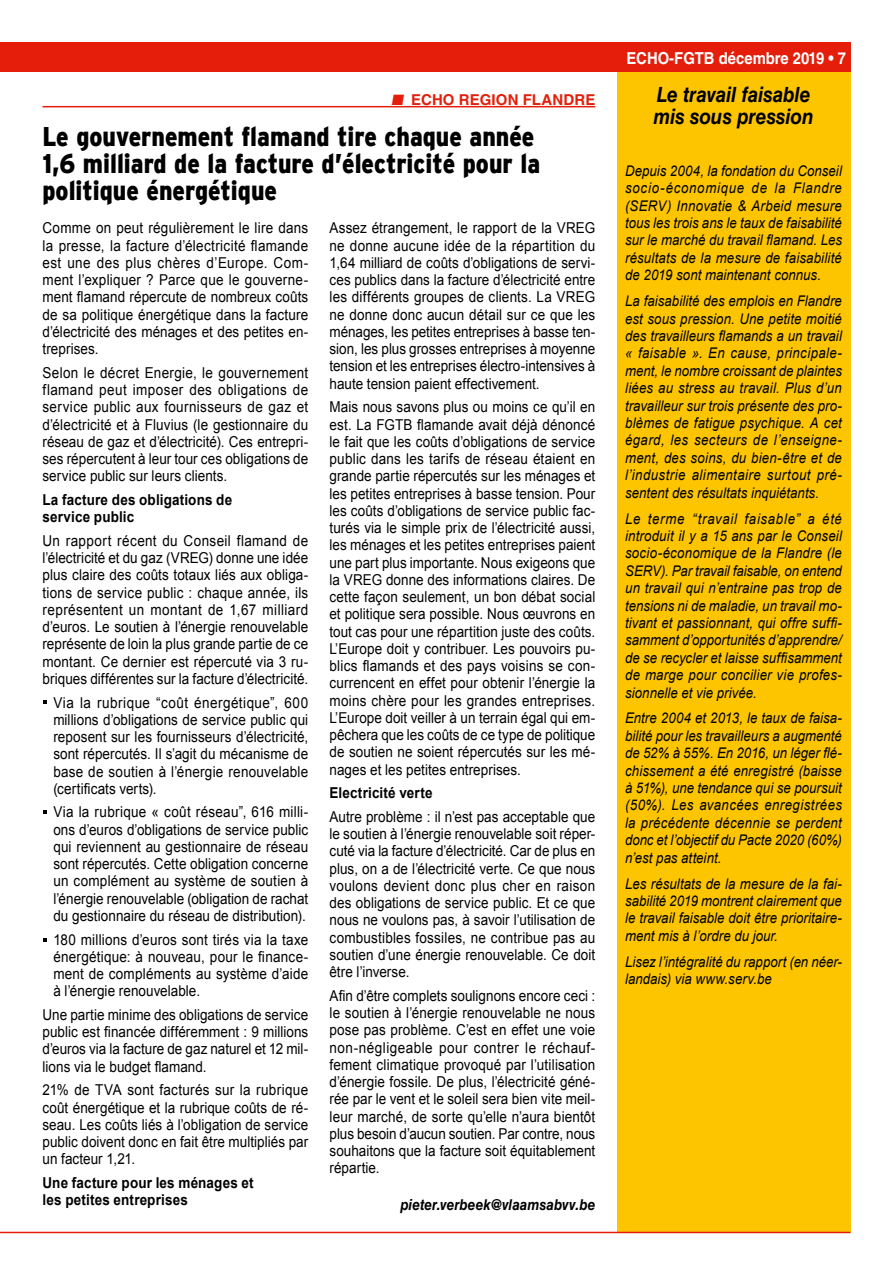
<style>
.page{position:relative;width:893px;height:1263px;background:#fff}
.page>*{position:absolute;margin:0;border:0;box-sizing:border-box;transform-origin:0 0}
.t1{font:900 27px/27px "Interstate";color:#000;scale:.85 1}
.t2{font:italic 700 21px/22.5px "Helvetica LT Std";letter-spacing:-.005em;color:#000;scale:.9 1}
.t3{font:700 16.5px "Helvetica LT Std";color:#fff;scale:.9 1}
.t4{font:15px/17.2px "Arial";letter-spacing:.005em;color:#000;text-align:justify;scale:.9 1}
.t5{font:700 15px/17.2px "Arial";letter-spacing:.01em;color:#000;scale:.9 1}
.t6{font:italic 700 15px "Helvetica LT Std";letter-spacing:.005em;color:#000;scale:.9 1}
.t7{font:700 15px "Helvetica LT Std";letter-spacing:.01em;color:#e41e0a}
.t8{font:italic 14.7px/17.4px "Arial";letter-spacing:.005em;color:#000;text-align:justify;scale:.9 1}
</style>
<div class="page">
<div style="left:0;top:43px;width:850px;height:29px;background:#e41e0a"></div>
<div style="left:617px;top:72px;width:233px;height:1161px;background:#fdc500"></div>
<hr style="left:0;top:1232px;width:850px;height:1px;background:#e41e0a">
<hr style="left:43px;top:106px;width:552px;height:1px;background:#e41e0a">
<svg style="left:43px;top:700px;width:4px;height:4px"></svg>
<svg style="left:43px;top:810px;width:4px;height:4px"></svg>
<svg style="left:43px;top:938px;width:4px;height:4px"></svg>
<p class="t7" style="left:391px;top:90px;width:206px">■ ECHO REGION FLANDRE</p>
<h1 class="t1" style="left:43px;top:123px;width:587px">Le gouvernement flamand tire chaque année<br>1,6 milliard de la facture d’électricité pour la politique énergétique</h1>
<p class="t4" style="left:43px;top:220px;width:297px">Comme on peut régulièrement le lire dans la presse, la facture d’électricité flamande est une des plus chères d’Europe. Com&shy;ment l’expliquer ? Parce que le gouverne&shy;ment flamand répercute de nombreux coûts de sa politique énergétique dans la facture d’électricité des ménages et des petites en&shy;treprises.</p>
<p class="t4" style="left:43px;top:364px;width:297px">Selon le décret Energie, le gouvernement flamand peut imposer des obligations de service public aux fournisseurs de gaz et d’électricité et à Fluvius (le gestionnaire du réseau de gaz et d’électricité). Ces entrepri&shy;ses répercutent à leur tour ces obligations de service public sur leurs clients.</p>
<p class="t5" style="left:43px;top:492px;width:212px">La facture des obligations de service public</p>
<p class="t4" style="left:43px;top:532px;width:297px">Un rapport récent du Conseil flamand de l’électricité et du gaz (VREG) donne une idée plus claire des coûts totaux liés aux obliga&shy;tions de service public : chaque année, ils représentent un montant de 1,67 milliard d’euros. Le soutien à l’énergie renouvelable représente de loin la plus grande partie de ce montant. Ce dernier est répercuté via 3 ru&shy;briques différentes sur la facture d’électricité.</p>
<p class="t4" style="left:53px;top:694px;width:285px">Via la rubrique “coût énergétique”, 600 millions d’obligations de service public qui reposent sur les fournisseurs d’électricité, sont répercutés. Il s’agit du mécanisme de base de soutien à l’énergie renouvelable (certificats verts).</p>
<p class="t4" style="left:53px;top:804px;width:285px">Via la rubrique « coût réseau”, 616 milli&shy;ons d’euros d’obligations de service public qui reviennent au gestionnaire de réseau sont répercutés. Cette obligation concerne un complément au système de soutien à l’énergie renouvelable (obligation de rachat du gestionnaire du réseau de distribution).</p>
<p class="t4" style="left:53px;top:931px;width:285px">180 millions d’euros sont tirés via la taxe énergétique: à nouveau, pour le finance&shy;ment de compléments au système d’aide à l’énergie renouvelable.</p>
<p class="t4" style="left:43px;top:1006px;width:297px">Une partie minime des obligations de service public est financée différemment : 9 millions d’euros via la facture de gaz naturel et 12 mil&shy;lions via le budget flamand.</p>
<p class="t4" style="left:43px;top:1081px;width:297px">21% de TVA sont facturés sur la rubrique coût énergétique et la rubrique coûts de ré&shy;seau. Les coûts liés à l’obligation de service public doivent donc en fait être multipliés par un facteur 1,21.</p>
<p class="t5" style="left:43px;top:1174px;width:236px">Une facture pour les ménages et les petites entreprises</p>
<p class="t4" style="left:330px;top:220px;width:297px">Assez étrangement, le rapport de la VREG ne donne aucune idée de la répartition du 1,64 milliard de coûts d’obligations de servi&shy;ces publics dans la facture d’électricité entre les différents groupes de clients. La VREG ne donne donc aucun détail sur ce que les ménages, les petites entreprises à basse ten&shy;sion, les plus grosses entreprises à moyenne tension et les entreprises électro-intensives à haute tension paient effectivement.</p>
<p class="t4" style="left:330px;top:399px;width:297px">Mais nous savons plus ou moins ce qu’il en est. La FGTB flamande avait déjà dénoncé le fait que les coûts d’obligations de service public dans les tarifs de réseau étaient en grande partie répercutés sur les ménages et les petites entreprises à basse tension. Pour les coûts d’obligations de service public fac&shy;turés via le simple prix de l’électricité aussi, les ménages et les petites entreprises paient une part plus importante. Nous exigeons que la VREG donne des informations claires. De cette façon seulement, un bon débat social et politique sera possible. Nous œuvrons en tout cas pour une répartition juste des coûts.<br>L’Europe doit y contribuer. Les pouvoirs pu&shy;blics flamands et des pays voisins se con&shy;currencent en effet pour obtenir l’énergie la moins chère pour les grandes entreprises.<br>L’Europe doit veiller à un terrain égal qui em&shy;pêchera que les coûts de ce type de politique de soutien ne soient répercutés sur les mé&shy;nages et les petites entreprises.</p>
<p class="t5" style="left:330px;top:785px;width:116px">Electricité verte</p>
<p class="t4" style="left:330px;top:808px;width:297px">Autre problème : il n’est pas acceptable que le soutien à l’énergie renouvelable soit réper&shy;cuté via la facture d’électricité. Car de plus en plus, on a de l’électricité verte. Ce que nous voulons devient donc plus cher en raison des obligations de service public. Et ce que nous ne voulons pas, à savoir l’utilisation de combustibles fossiles, ne contribue pas au soutien d’une énergie renouvelable. Ce doit être l’inverse.</p>
<p class="t4" style="left:330px;top:987px;width:297px">Afin d’être complets soulignons encore ceci : le soutien à l’énergie renouvelable ne nous pose pas problème. C’est en effet une voie non-négligeable pour contrer le réchauf&shy;fement climatique provoqué par l’utilisation d’énergie fossile. De plus, l’électricité géné&shy;rée par le vent et le soleil sera bien vite meil&shy;leur marché, de sorte qu’elle n’aura bientôt plus besoin d’aucun soutien. Par contre, nous souhaitons que la facture soit équitablement répartie.</p>
<p class="t6" style="left:400px;top:1195px;width:218px">pieter.verbeek@vlaamsabvv.be</p>
<p class="t3" style="left:626px;top:48px;width:246px">ECHO-FGTB décembre 2019 • 7</p>
<h2 class="t2" style="left:653px;top:83px;width:179px">Le travail faisable mis sous pression</h2>
<p class="t8" style="left:625px;top:162px;width:242px">Depuis 2004, la fondation du Conseil socio-économique de la Flandre (SERV) Innovatie &amp; Arbeid mesure tous les trois ans le taux de faisabilité sur le marché du travail flamand. Les résultats de la mesure de faisabilité de 2019 sont maintenant connus.</p>
<p class="t8" style="left:625px;top:293px;width:242px">La faisabilité des emplois en Flandre est sous pression. Une petite moitié des travailleurs flamands a un travail « faisable ». En cause, principale&shy;ment, le nombre croissant de plaintes liées au stress au travail. Plus d’un travailleur sur trois présente des pro&shy;blèmes de fatigue psychique. A cet égard, les secteurs de l’enseigne&shy;ment, des soins, du bien-être et de l’industrie alimentaire surtout pré&shy;sentent des résultats inquiétants.</p>
<p class="t8" style="left:625px;top:510px;width:242px">Le terme “travail faisable” a été introduit il y a 15 ans par le Conseil socio-économique de la Flandre (le SERV). Par travail faisable, on entend un travail qui n’entraine pas trop de tensions ni de maladie, un travail mo&shy;tivant et passionnant, qui offre suffi&shy;samment d’opportunités d’apprendre/ de se recycler et laisse suffisamment de marge pour concilier vie profes&shy;sionnelle et vie privée.</p>
<p class="t8" style="left:625px;top:710px;width:242px">Entre 2004 et 2013, le taux de faisa&shy;bilité pour les travailleurs a augmenté de 52% à 55%. En 2016, un léger flé&shy;chissement a été enregistré (baisse à 51%), une tendance qui se poursuit (50%). Les avancées enregistrées la précédente décennie se perdent donc et l’objectif du Pacte 2020 (60%) n’est pas atteint.</p>
<p class="t8" style="left:625px;top:875px;width:242px">Les résultats de la mesure de la fai&shy;sabilité 2019 montrent clairement que le travail faisable doit être prioritaire&shy;ment mis à l’ordre du jour.</p>
<p class="t8" style="left:625px;top:953px;width:242px">Lisez l’intégralité du rapport (en néer&shy;landais) via www.serv.be</p>
</div>
